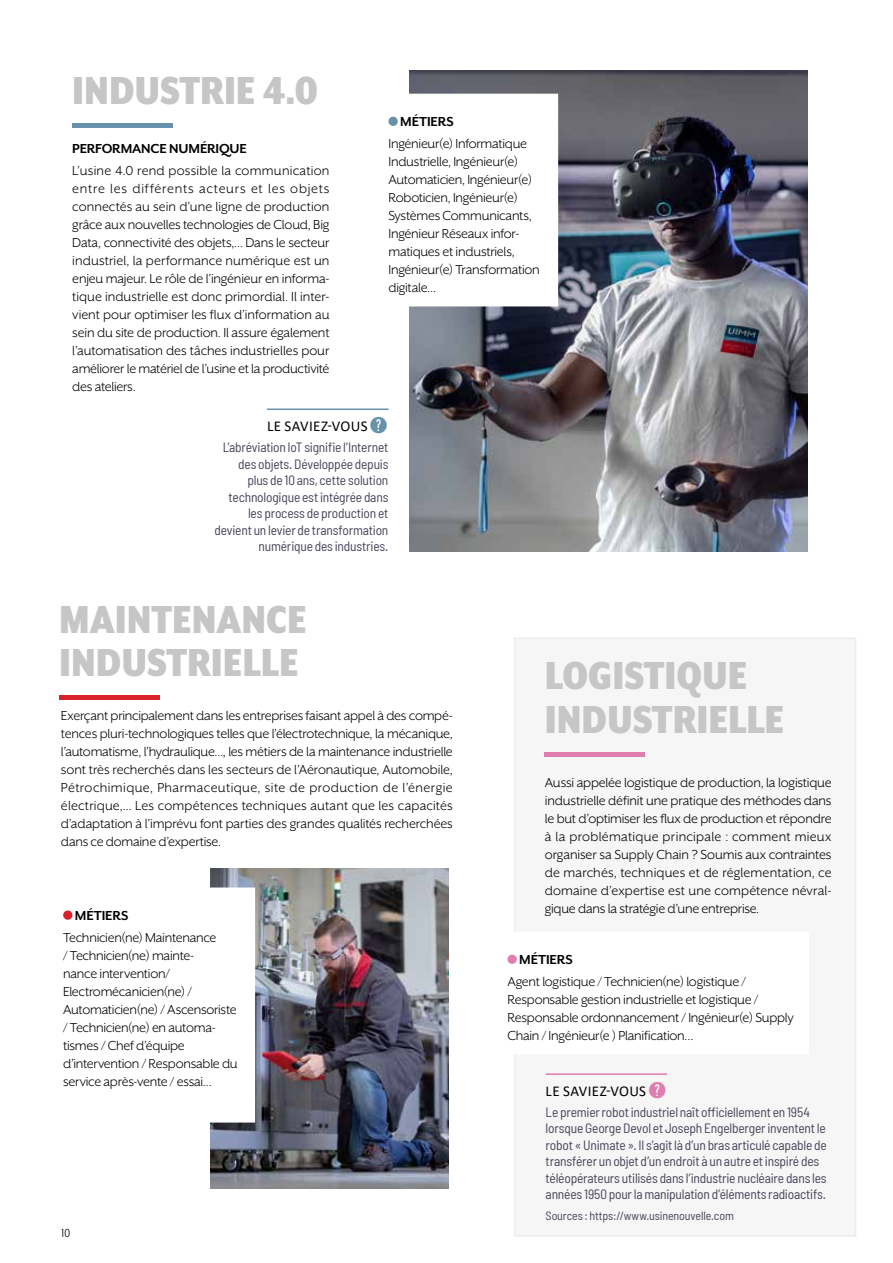
<style>
.page{position:relative;width:893px;height:1263px;background:#fff}
.page>*{position:absolute;margin:0;border:0;box-sizing:border-box;transform-origin:0 0}
.t1{font:900 45px/43.5px "Mr Eaves XL Mod Nar OT";color:#c6c6c6}
.t2{font:15px/18px "Mr Eaves XL San OT";letter-spacing:-.02em;color:#000;text-align:justify}
.t3{font:700 15px "Mr Eaves XL San OT";letter-spacing:-.01em;color:#000}
.t4{font:15px "Calibri";letter-spacing:.02em;color:#000}
.t5{font:semi-condensed 13.5px/16.5px "Barlow";letter-spacing:-.015em;color:#464359;text-align:right}
.t6{font:13.5px "Mr Eaves XL Mod Nar OT";color:#000}
.t7{font:semi-condensed 12px "Barlow";letter-spacing:-.01em;color:#464359}
.s1{font-family:"Upright Figures Circle Filled";font-size:21px;color:#6891ab}
.s2{font-family:"Upright Figures Circle Filled";font-size:21px;color:#df7eaf}
</style>
<div class="page">
<div style="left:514px;top:637px;width:342px;height:600px;background:#f6f6f6"></div>
<img style="left:211px;top:868px;width:237px;height:321px">
<div style="left:72px;top:123px;width:100px;height:5px;background:#6891ab"></div>
<div style="left:59px;top:695px;width:100px;height:5px;background:#d8232e"></div>
<hr style="left:267px;top:408px;width:121px;height:2px;background:#6891ab">
<img style="left:409px;top:70px;width:399px;height:481px">
<div style="left:375px;top:94px;width:182px;height:212px;background:#fff"></div>
<div style="left:388px;top:117px;width:10px;height:9px;background:#6891ab;border-radius:50%"></div>
<div style="left:50px;top:888px;width:204px;height:234px;background:#fff"></div>
<div style="left:63px;top:910px;width:9px;height:10px;background:#d8232e;border-radius:50%"></div>
<div style="left:545px;top:752px;width:100px;height:5px;background:#df7eaf"></div>
<div style="left:494px;top:932px;width:314px;height:122px;background:#fff"></div>
<div style="left:507px;top:954px;width:10px;height:10px;background:#df7eaf;border-radius:50%"></div>
<hr style="left:546px;top:1073px;width:121px;height:2px;background:#df7eaf">
<h1 class="t1" style="left:72px;top:68px;width:247px">INDUSTRIE 4.0</h1>
<p class="t3" style="left:72px;top:140px;width:176px">PERFORMANCE NUMÉRIQUE</p>
<p class="t2" style="left:72px;top:161px;width:259px">L’usine 4.0 rend possible la communication entre les différents acteurs et les objets connectés au sein d’une ligne de production grâce aux nouvelles technologies de Cloud, Big Data, connectivité des objets,… Dans le secteur industriel, la performance numérique est un enjeu majeur. Le rôle de l’ingénieur en informa&shy;tique industrielle est donc primordial. Il inter&shy;vient pour optimiser les flux d’information au sein du site de production. Il assure également l’automatisation des tâches industrielles pour améliorer le matériel de l’usine et la productivité des ateliers.</p>
<p class="t3" style="left:400px;top:113px;width:55px">MÉTIERS</p>
<p class="t2" style="left:388px;top:135px;width:153px;text-align:left">Ingénieur(e) Informatique<br>Industrielle, Ingénieur(e)<br>Automaticien, Ingénieur(e)<br>Roboticien, Ingénieur(e)<br>Systèmes Communicants,<br>Ingénieur Réseaux infor&shy;matiques et industriels,<br>Ingénieur(e) Transformation digitale…</p>
<p class="t4" style="left:267px;top:416px;width:123px">LE SAVIEZ-VOUS <span class="s1">?</span></p>
<p class="t5" style="left:215px;top:439px;width:175px">L’abréviation IoT signifie l’Internet des objets. Développée depuis plus de 10 ans, cette solution technologique est intégrée dans les process de production et devient un levier de transformation numérique des industries.</p>
<h1 class="t1" style="left:59px;top:596px;width:249px">MAINTENANCE<br>INDUSTRIELLE</h1>
<p class="t2" style="left:61px;top:707px;width:393px">Exerçant principalement dans les entreprises faisant appel à des compé&shy;tences pluri-technologiques telles que l’électrotechnique, la mécanique, l’automatisme, l’hydraulique…, les métiers de la maintenance industrielle sont très recherchés dans les secteurs de l’Aéronautique, Automobile, Pétrochimique, Pharmaceutique, site de production de l’énergie électrique,… Les compétences techniques autant que les capacités d’adaptation à l’imprévu font parties des grandes qualités recherchées dans ce domaine d’expertise.</p>
<p class="t3" style="left:75px;top:907px;width:55px">MÉTIERS</p>
<p class="t2" style="left:63px;top:928px;width:176px;text-align:left">Technicien(ne) Maintenance<br>/ Technicien(ne) mainte-<br>nance intervention/<br>Electromécanicien(ne) /<br>Automaticien(ne) / Ascensoriste / Technicien(ne) en automa&shy;tismes / Chef d’équipe d’intervention / Responsable du service après-vente / essai…</p>
<p class="t6" style="left:62px;top:1225px;width:10px">10</p>
<h1 class="t1" style="left:545px;top:653px;width:241px">LOGISTIQUE<br>INDUSTRIELLE</h1>
<p class="t2" style="left:545px;top:774px;width:288px">Aussi appelée logistique de production, la logistique industrielle définit une pratique des méthodes dans le but d’optimiser les flux de production et répondre à la problématique principale : comment mieux organiser sa Supply Chain ? Soumis aux contraintes de marchés, techniques et de réglementation, ce domaine d’expertise est une compétence névral&shy;gique dans la stratégie d’une entreprise.</p>
<p class="t3" style="left:519px;top:951px;width:55px">MÉTIERS</p>
<p class="t2" style="left:507px;top:972px;width:288px;text-align:left">Agent logistique / Technicien(ne) logistique / Responsable gestion industrielle et logistique / Responsable ordonnancement / Ingénieur(e) Supply Chain / Ingénieur(e ) Planification…</p>
<p class="t4" style="left:546px;top:1081px;width:123px">LE SAVIEZ-VOUS <span class="s2">?</span></p>
<p class="t5" style="left:546px;top:1103px;width:283px;text-align:left">Le premier robot industriel naît officiellement en 1954 lorsque George Devol et Joseph Engelberger inventent le robot «Unimate ». Il s’agit là d’un bras articulé capable de transférer un objet d’un endroit à un autre et inspiré des téléopérateurs utilisés dans l’industrie nucléaire dans les années 1950 pour la manipulation d’éléments radioactifs.</p>
<p class="t7" style="left:546px;top:1208px;width:190px">Sources : https://www.usinenouvelle.com</p>
</div>
